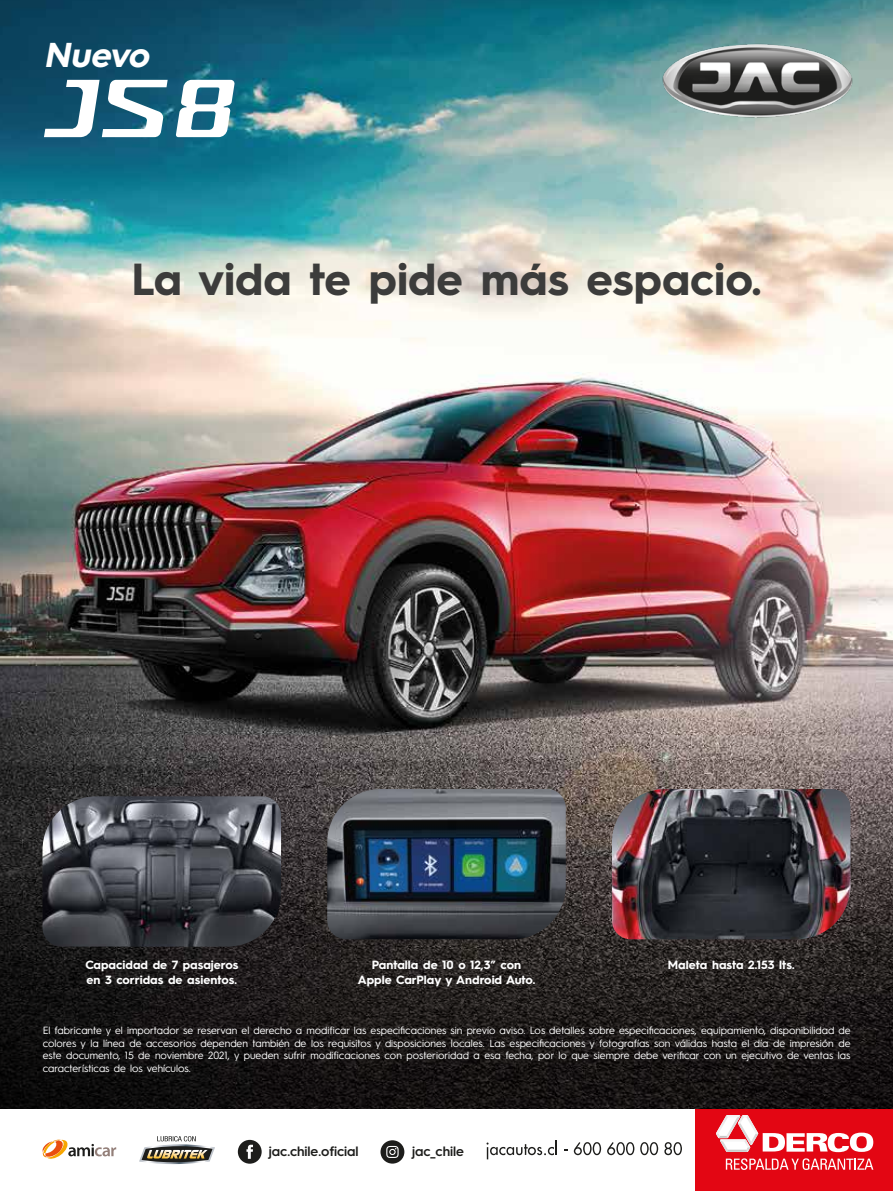
<style>
.page{position:relative;width:893px;height:1191px;background:#fff}
.page>*{position:absolute;margin:0;border:0;box-sizing:border-box;transform-origin:0 0}
.t1{font:700 45px "Hurme Geometric Sans 3";color:#3c3c3b}
.t2{font:italic 700 34.65px "Hurme Geometric Sans 3";color:#fff}
.t3{font:600 13.65px "Hurme Geometric Sans 3";letter-spacing:-.005em;color:#1d1d1b}
.t4{font:700 12px/15px "Hurme Geometric Sans 3";color:#fff;text-align:center}
.t5{font:10.5px/12.6px "Hurme Geometric Sans 3";color:#fff;text-align:justify}
</style>
<div class="page">
<img style="left:0;top:0;width:893px;height:650px">
<svg style="left:0;top:650px;width:893px;height:459px;background:#3b3635"></svg>
<img style="left:327px;top:789px;width:239px;height:150px">
<img style="left:43px;top:796px;width:238px;height:150px">
<div style="left:696px;top:1109px;width:197px;height:82px;background:#e30613"></div>
<svg style="left:726px;top:1158px;width:147px;height:12px"></svg>
<svg style="left:716px;top:1115px;width:157px;height:37px"></svg>
<svg style="left:42px;top:1139px;width:74px;height:20px"></svg>
<svg style="left:139px;top:1136px;width:76px;height:28px"></svg>
<div style="left:238px;top:1139px;width:24px;height:24px;background:#1d1d1b;border-radius:50%"></div>
<svg style="left:246px;top:1144px;width:7px;height:14px"></svg>
<svg style="left:380px;top:1140px;width:24px;height:23px"></svg>
<svg style="left:487px;top:1140px;width:70px;height:19px"></svg>
<svg style="left:574px;top:1142px;width:27px;height:13px"></svg>
<svg style="left:607px;top:1142px;width:27px;height:13px"></svg>
<svg style="left:640px;top:1142px;width:18px;height:13px"></svg>
<svg style="left:664px;top:1142px;width:18px;height:13px"></svg>
<img style="left:657px;top:40px;width:201px;height:80px">
<svg style="left:176px;top:80px;width:59px;height:57px"></svg>
<svg style="left:44px;top:80px;width:124px;height:57px"></svg>
<img style="left:612px;top:789px;width:238px;height:150px">
<h2 class="t2" style="left:44px;top:31px;width:114px">Nuevo</h2>
<h1 class="t1" style="left:132px;top:248px;width:631px">La vida te pide más espacio.</h1>
<p class="t4" style="left:85px;top:956px;width:155px;text-align:left">Capacidad de 7 pasajeros en 3 corridas de asientos.</p>
<p class="t4" style="left:358px;top:956px;width:179px">Pantalla de 10 o 12,3” con<br>Apple CarPlay y Android Auto.</p>
<p class="t4" style="left:668px;top:956px;width:128px">Maleta hasta 2.153 lts.</p>
<p class="t5" style="left:43px;top:1023px;width:809px">El fabricante y el importador se reservan el derecho a modificar las especificaciones sin previo aviso. Los detalles sobre especificaciones, equipamiento, disponibilidad de colores y la línea de accesorios dependen también de los requisitos y disposiciones locales. Las especificaciones y fotografías son válidas hasta el día de impresión de este documento, 15 de noviembre 2021, y pueden sufrir modificaciones con posterioridad a esa fecha, por lo que siempre debe verificar con un ejecutivo de ventas las características de los vehículos.</p>
<h3 class="t3" style="left:269px;top:1141px;width:91px">jac.chile.oficial</h3>
<h3 class="t3" style="left:412px;top:1141px;width:53px">jac_chile</h3>
</div>
